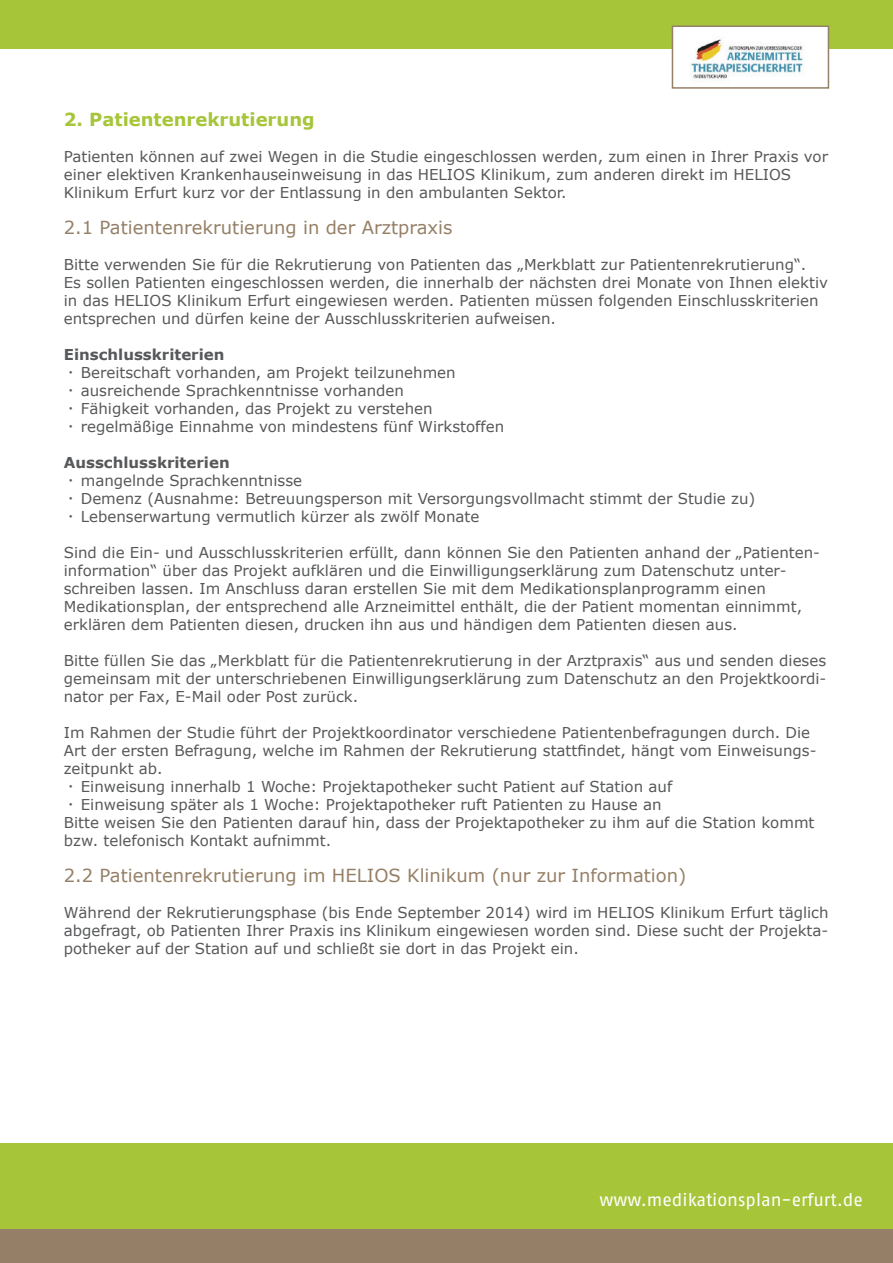
<style>
.page{position:relative;width:893px;height:1263px;background:#fff}
.page>*{position:absolute;margin:0;border:0;box-sizing:border-box;transform-origin:0 0}
.t1{font:18px "Verdana";color:#958067}
.t2{font:18px "Fago Pro";color:#fff}
.t3{font:700 18px "Verdana";color:#a6c539}
.t4{font:15px/18px "Verdana";color:#57585a}
.s1{font-weight:700}
.s2{font-family:"Fago Pro"}
</style>
<div class="page">
<div style="left:0;top:0;width:893px;height:49px;background:#a6c539"></div>
<div style="left:0;top:1144px;width:893px;height:119px;background:#a6c539"></div>
<div style="left:0;top:1230px;width:893px;height:33px;background:#958067"></div>
<img style="left:675px;top:29px;width:151px;height:50px">
<div style="left:672px;top:26px;width:157px;height:63px;border:2px solid #958067"></div>
<p class="t3" style="left:64px;top:107px;width:252px">2. Patientenrekrutierung</p>
<p class="t4" style="left:64px;top:147px;width:766px">Patienten können auf zwei Wegen in die Studie eingeschlossen werden, zum einen in Ihrer Praxis vor einer elektiven Krankenhauseinweisung in das HELIOS Klinikum, zum anderen direkt im HELIOS<br>Klinikum Erfurt kurz vor der Entlassung in den ambulanten Sektor.</p>
<p class="t1" style="left:64px;top:215px;width:390px">2.1 Patientenrekrutierung in der Arztpraxis</p>
<p class="t4" style="left:64px;top:255px;width:766px">Bitte verwenden Sie für die Rekrutierung von Patienten das „Merkblatt zur Patientenrekrutierung“.<br>Es sollen Patienten eingeschlossen werden, die innerhalb der nächsten drei Monate von Ihnen elektiv in das HELIOS Klinikum Erfurt eingewiesen werden. Patienten müssen folgenden Einschlusskriterien entsprechen und dürfen keine der Ausschlusskriterien aufweisen.</p>
<p class="t4" style="left:64px;top:345px;width:442px"><span class="s1">Einschlusskriterien<br></span><span class="s2">·</span> Bereitschaft vorhanden, am Projekt teilzunehmen<br><span class="s2">·</span> ausreichende Sprachkenntnisse vorhanden<br><span class="s2">·</span> Fähigkeit vorhanden, das Projekt zu verstehen<br><span class="s2">·</span> regelmäßige Einnahme von mindestens fünf Wirkstoffen</p>
<p class="t4" style="left:64px;top:453px;width:693px"><span class="s1">Ausschlusskriterien<br></span><span class="s2">·</span> mangelnde Sprachkenntnisse<br><span class="s2">·</span> Demenz (Ausnahme: Betreuungsperson mit Versorgungsvollmacht stimmt der Studie zu) <span class="s2">·</span> Lebenserwartung vermutlich kürzer als zwölf Monate</p>
<p class="t4" style="left:64px;top:543px;width:758px">Sind die Ein- und Ausschlusskriterien erfüllt, dann können Sie den Patienten anhand der „Patienten&shy;information“ über das Projekt aufklären und die Einwilligungserklärung zum Datenschutz unter&shy;schreiben lassen. Im Anschluss daran erstellen Sie mit dem Medikationsplanprogramm einen Medikationsplan, der entsprechend alle Arzneimittel enthält, die der Patient momentan einnimmt, erklären dem Patienten diesen, drucken ihn aus und händigen dem Patienten diesen aus.</p>
<p class="t4" style="left:64px;top:651px;width:764px;text-align:justify">Bitte füllen Sie das „Merkblatt für die Patientenrekrutierung in der Arztpraxis“ aus und senden dieses gemeinsam mit der unterschriebenen Einwilligungserklärung zum Datenschutz an den Projektkoordi&shy;nator per Fax, E-Mail oder Post zurück.</p>
<p class="t4" style="left:64px;top:723px;width:754px">Im Rahmen der Studie führt der Projektkoordinator verschiedene Patientenbefragungen durch. Die Art der ersten Befragung, welche im Rahmen der Rekrutierung stattfindet, hängt vom Einweisungs&shy;zeitpunkt ab.<br><span class="s2">·</span> Einweisung innerhalb 1 Woche: Projektapotheker sucht Patient auf Station auf<br><span class="s2">·</span> Einweisung später als 1 Woche: Projektapotheker ruft Patienten zu Hause an<br>Bitte weisen Sie den Patienten darauf hin, dass der Projektapotheker zu ihm auf die Station kommt bzw. telefonisch Kontakt aufnimmt.</p>
<p class="t1" style="left:64px;top:863px;width:624px">2.2 Patientenrekrutierung im HELIOS Klinikum (nur zur Information)</p>
<p class="t4" style="left:64px;top:903px;width:766px;text-align:justify">Während der Rekrutierungsphase (bis Ende September 2014) wird im HELIOS Klinikum Erfurt täglich abgefragt, ob Patienten Ihrer Praxis ins Klinikum eingewiesen worden sind. Diese sucht der Projekta&shy;potheker auf der Station auf und schließt sie dort in das Projekt ein.</p>
<p class="t2" style="left:599px;top:1189px;width:265px">www.medikationsplan-erfurt.de</p>
</div>
